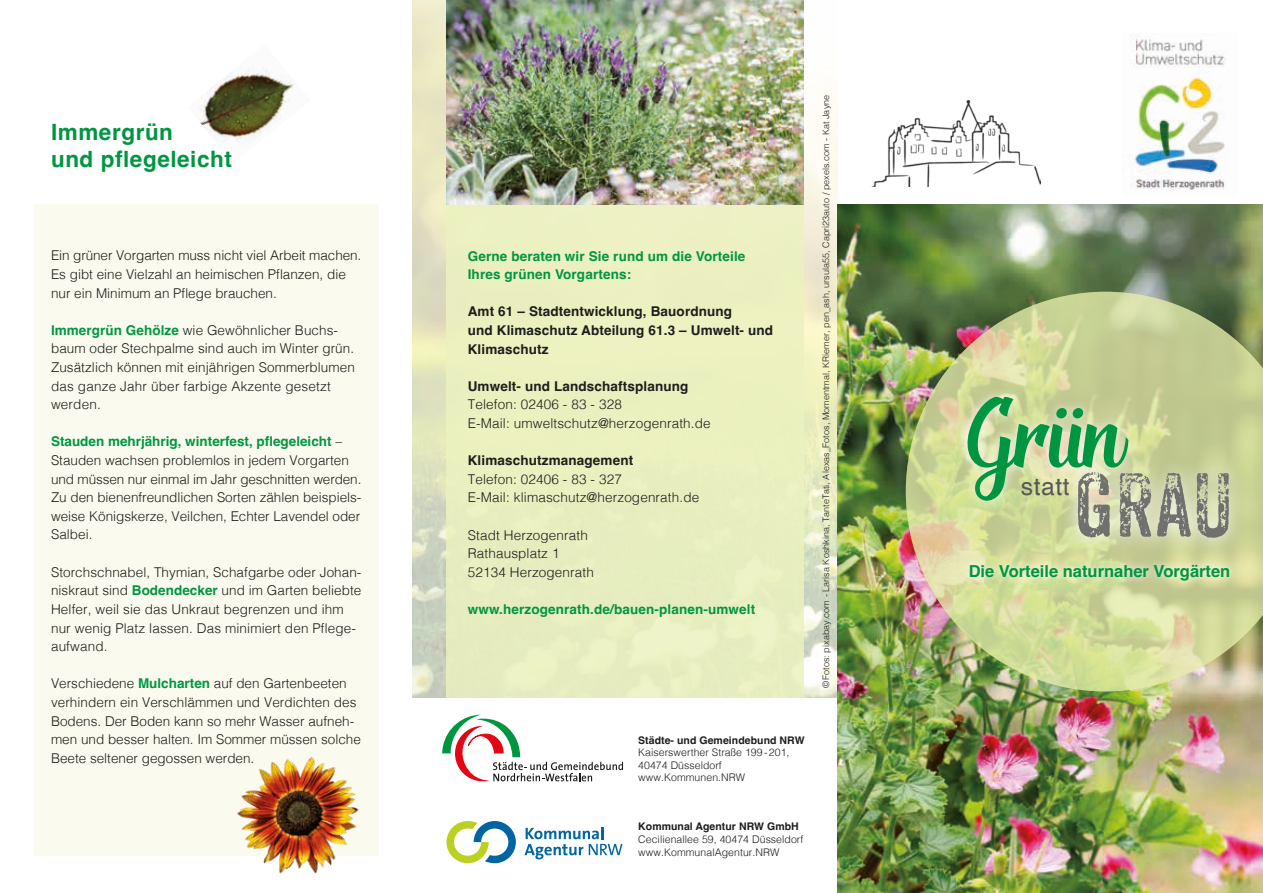
<style>
.page{position:relative;width:1263px;height:893px;background:#fff}
.page>*{position:absolute;margin:0;border:0;box-sizing:border-box;transform-origin:0 0}
.t1{font:122.85px "Deadhead Script";color:#009641}
.t2{font:87.75px "Anodyne";color:#70706f}
.t3{font:24.6px "Helvetica";letter-spacing:.025em;color:#575756}
.t4{font:700 22.5px/27px "Helvetica";letter-spacing:.025em;color:#009641}
.t5{font:700 16.5px "Helvetica";color:#009641}
.t6{font:300 13.5px/18.6px "Helvetica";letter-spacing:.005em;color:#1d1d1b}
.t7{font:700 13.5px/18.6px "Helvetica";letter-spacing:.01em;color:#1d1d1b}
.t8{font:700 13.5px/18.6px "Helvetica";letter-spacing:.01em;color:#009641}
.t9{font:300 10.5px/12.6px "Helvetica";letter-spacing:.005em;color:#1d1d1b}
.t10{font:700 10.5px "Helvetica";letter-spacing:.005em;color:#1d1d1b}
.t11{font:300 9px "Helvetica";letter-spacing:.005em;color:#1d1d1b}
.s1{font-weight:700;color:#009641}
</style>
<div class="page">
<img style="left:412px;top:0;width:426px;height:698px">
<div style="left:446px;top:205px;width:358px;height:493px;background:#ebf0bf"></div>
<img style="left:838px;top:205px;width:425px;height:688px">
<img style="left:906px;top:292px;width:357px;height:399px">
<svg style="left:524px;top:827px;width:98px;height:32px"></svg>
<svg style="left:446px;top:821px;width:70px;height:42px"></svg>
<div style="left:1061px;top:457px;width:184px;height:97px;background:#fff;opacity:.95"></div>
<div style="left:957px;top:386px;width:182px;height:126px;background:#fff;opacity:.9"></div>
<div style="left:961px;top:556px;width:277px;height:33px;background:#fff;opacity:.95"></div>
<svg style="left:442px;top:715px;width:181px;height:67px"></svg>
<img style="left:446px;top:0;width:358px;height:205px">
<div style="left:34px;top:205px;width:344px;height:651px;background:#fafbee"></div>
<img style="left:237px;top:756px;width:122px;height:118px">
<img style="left:200px;top:69px;width:94px;height:73px">
<img style="left:1131px;top:33px;width:95px;height:157px">
<img style="left:873px;top:100px;width:167px;height:86px">
<h3 class="t4" style="left:51px;top:121px;width:182px">Immergrün<br>und pflegeleicht</h3>
<p class="t6" style="left:51px;top:245px;width:312px">Ein grüner Vorgarten muss nicht viel Arbeit machen.<br>Es gibt eine Vielzahl an heimischen Pflanzen, die nur ein Minimum an Pflege brauchen.</p>
<p class="t6" style="left:51px;top:320px;width:305px"><span class="s1">Immergrün Gehölze</span> wie Gewöhnlicher Buchs&shy;baum oder Stechpalme sind auch im Winter grün.<br>Zusätzlich können mit einjährigen Sommerblumen das ganze Jahr über farbige Akzente gesetzt werden.</p>
<p class="t6" style="left:51px;top:431px;width:312px"><span class="s1">Stauden mehrjährig, winterfest, pflegeleicht</span> – Stauden wachsen problemlos in jedem Vorgarten und müssen nur einmal im Jahr geschnitten werden.<br>Zu den bienenfreundlichen Sorten zählen beispiels&shy;weise Königskerze, Veilchen, Echter Lavendel oder Salbei.</p>
<p class="t6" style="left:51px;top:562px;width:312px">Storchschnabel, Thymian, Schafgarbe oder Johan&shy;niskraut sind <span class="s1">Bodendecker</span> und im Garten beliebte Helfer, weil sie das Unkraut begrenzen und ihm nur wenig Platz lassen. Das minimiert den Pflege&shy;aufwand.</p>
<p class="t6" style="left:51px;top:673px;width:311px">Verschiedene <span class="s1">Mulcharten</span> auf den Gartenbeeten verhindern ein Verschlämmen und Verdichten des Bodens. Der Boden kann so mehr Wasser aufneh&shy;men und besser halten. Im Sommer müssen solche Beete seltener gegossen werden.</p>
<p class="t8" style="left:468px;top:248px;width:279px">Gerne beraten wir Sie rund um die Vorteile<br>Ihres grünen Vorgartens:</p>
<p class="t7" style="left:468px;top:304px;width:307px">Amt 61 – Stadtentwicklung, Bauordnung<br>und Klimaschutz Abteilung 61.3 – Umwelt- und<br>Klimaschutz</p>
<p class="t7" style="left:468px;top:378px;width:222px">Umwelt- und Landschaftsplanung</p>
<p class="t6" style="left:468px;top:394px;width:244px">Telefon: 02406 - 83 - 328<br>E-Mail: umweltschutz@herzogenrath.de</p>
<p class="t7" style="left:468px;top:453px;width:167px">Klimaschutzmanagement</p>
<p class="t6" style="left:468px;top:469px;width:233px">Telefon: 02406 - 83 - 327<br>E-Mail: klimaschutz@herzogenrath.de</p>
<p class="t6" style="left:468px;top:524px;width:128px">Stadt Herzogenrath<br>Rathausplatz 1<br>52134 Herzogenrath</p>
<p class="t8" style="left:468px;top:601px;width:289px">www.herzogenrath.de/bauen-planen-umwelt</p>
<p class="t11" style="left:818px;top:688px;width:595px;rotate:-90deg">© Fotos: pixabay.com - Larisa Koshkina, TanteTati, Alexas_Fotos, Momentmal, KRiemer, pen_ash, ursula55, Capri23auto / pexels.com - Kat Jayne</p>
<p class="t10" style="left:638px;top:733px;width:168px">Städte- und Gemeindebund NRW</p>
<p class="t9" style="left:638px;top:745px;width:153px">Kaiserswerther Straße 199-201,<br>40474 Düsseldorf www.Kommunen.NRW</p>
<p class="t10" style="left:638px;top:820px;width:162px">Kommunal Agentur NRW GmbH</p>
<p class="t9" style="left:638px;top:832px;width:167px">Cecilienallee 59, 40474 Düsseldorf www.KommunalAgentur.NRW</p>
<h1 class="t1" style="left:967px;top:376px;width:153px">Grün</h1>
<h3 class="t3" style="left:1021px;top:468px;width:50px">statt</h3>
<h2 class="t2" style="left:1074px;top:452px;width:161px">GRAU</h2>
<p class="t5" style="left:969px;top:561px;width:263px">Die Vorteile naturnaher Vorgärten</p>
</div>
